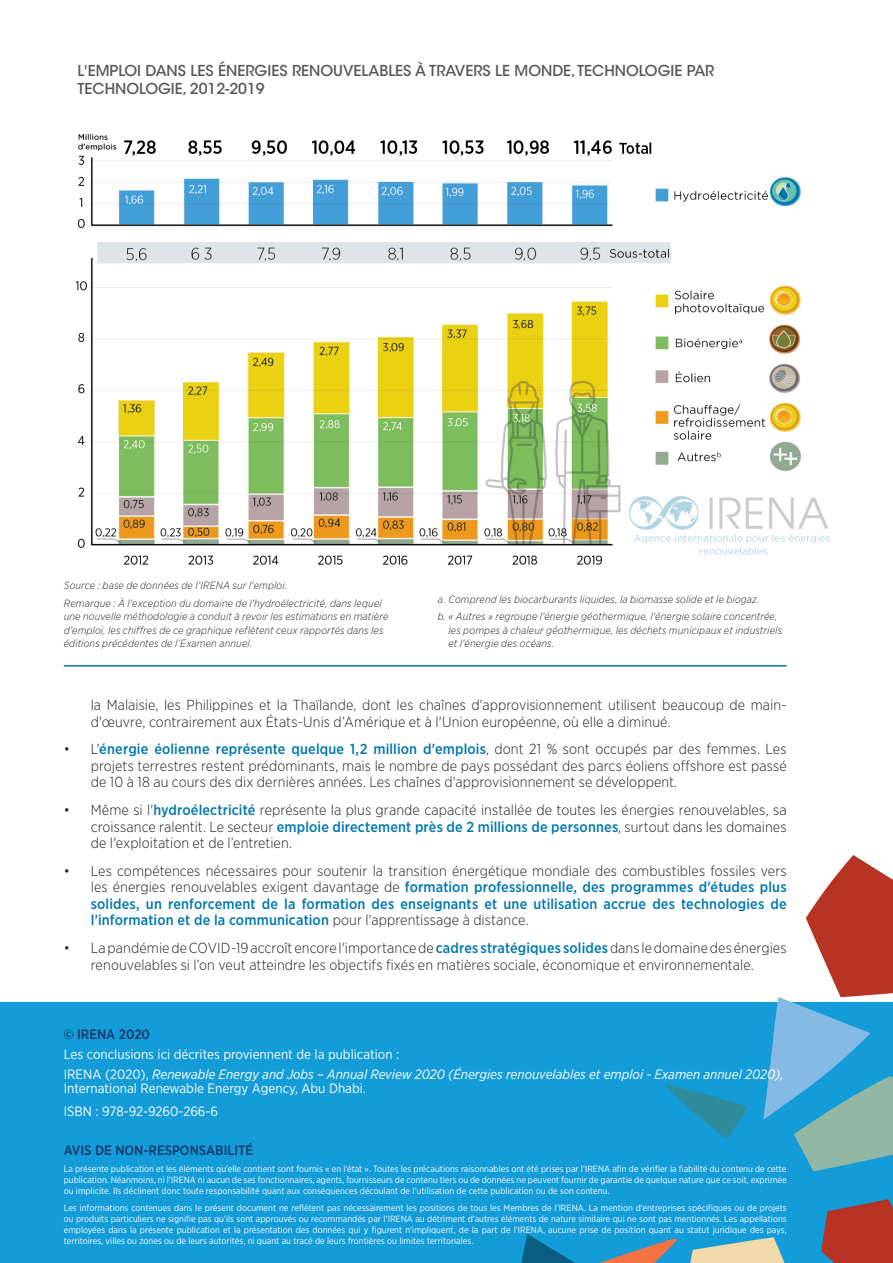
<style>
.page{position:relative;width:893px;height:1263px;background:#fff}
.page>*{position:absolute;margin:0;border:0;box-sizing:border-box;transform-origin:0 0}
.t1{font:500 15px/18px "ITC Avant Garde Std";color:#57585a}
.t2{font:300 14.55px/16.5px "Gotham Narrow";letter-spacing:.005em;color:#231f20;text-align:justify}
.t3{font:500 14.55px/16.5px "Gotham Narrow";letter-spacing:.01em;color:#0078ae;text-align:justify}
.t4{font:italic 13.5px/13.8px "Gotham Narrow";color:#fff}
.t5{font:13.5px "Gotham Narrow";color:#fff}
.t6{font:500 13.5px "Gotham Narrow";color:#183469}
.Footnote{font:italic 300 10.5px/13.5px "Gotham Narrow";letter-spacing:.015em;color:#231f20}
.t7{font:9px/10.8px "Gotham Narrow";color:#fff;text-align:justify}
.s1{font-weight:500;color:#0078ae}
.s2{font-weight:300;color:#231f20}
.s3{font-style:normal}
</style>
<div class="page">
<div style="left:0;top:1002px;width:893px;height:261px;background:#139cd7"></div>
<img style="left:75px;top:133px;width:755px;height:432px">
<hr style="left:64px;top:665px;width:723px;height:1px;background:#0078ae">
<svg style="left:665px;top:1084px;width:83px;height:55px"></svg>
<svg style="left:763px;top:855px;width:130px;height:316px"></svg>
<svg style="left:521px;top:1199px;width:372px;height:64px"></svg>
<p class="t1" style="left:77px;top:62px;width:638px">L'EMPLOI DANS LES ÉNERGIES RENOUVELABLES À TRAVERS LE MONDE, TECHNOLOGIE PAR<br>TECHNOLOGIE, 2012-2019</p>
<p class="Footnote" style="left:64px;top:578px;width:225px">Source : base de données de l'IRENA sur l'emploi.</p>
<p class="Footnote" style="left:64px;top:596px;width:326px">Remarque : À l'exception du domaine de l'hydroélectricité, dans lequel une nouvelle méthodologie a conduit à revoir les estimations en matière d'emploi, les chiffres de ce graphique reflètent ceux rapportés dans les éditions précédentes de l’Examen annuel.</p>
<p class="Footnote" style="left:438px;top:592px;width:323px">a. Comprend les biocarburants liquides, la biomasse solide et le biogaz.</p>
<p class="Footnote" style="left:448px;top:610px;width:335px;text-indent:-10px">b. « Autres » regroupe l'énergie géothermique, l'énergie solaire concentrée, les pompes à chaleur géothermique, les déchets municipaux et industriels et l'énergie des océans.</p>
<p class="t2" style="left:91px;top:696px;width:697px">la Malaisie, les Philippines et la Thaïlande, dont les chaînes d'approvisionnement utilisent beaucoup de main&shy;d'œuvre, contrairement aux États-Unis d’Amérique et à l'Union européenne, où elle a diminué.</p>
<p class="t2" style="left:91px;top:741px;width:697px;text-indent:-27px">• L'<span class="s1">énergie éolienne représente quelque 1,2 million d'emplois</span>, dont 21 % sont occupés par des femmes. Les projets terrestres restent prédominants, mais le nombre de pays possédant des parcs éoliens offshore est passé de 10 à 18 au cours des dix dernières années. Les chaînes d'approvisionnement se développent.</p>
<p class="t2" style="left:91px;top:801px;width:697px;text-indent:-27px">• Même si l'<span class="s1">hydroélectricité</span> représente la plus grande capacité installée de toutes les énergies renouvelables, sa croissance ralentit. Le secteur <span class="s1">emploie directement près de 2 millions de personnes</span>, surtout dans les domaines de l'exploitation et de l’entretien.</p>
<p class="t3" style="left:91px;top:862px;width:697px;text-indent:-27px"><span class="s2">• Les compétences nécessaires pour soutenir la transition énergétique mondiale des combustibles fossiles vers les énergies renouvelables exigent davantage de</span> formation professionnelle, des programmes d'études plus solides, un renforcement de la formation des enseignants et une utilisation accrue des technologies de l'information et de la communication <span class="s2">pour l'apprentissage à distance.</span></p>
<p class="t2" style="left:64px;top:939px;width:724px;text-align:center">• La pandémie de COVID-19 accroît encore l'importance de <span class="s1">cadres stratégiques solides</span> dans le domaine des énergies renouvelables si l’on veut atteindre les objectifs fixés en matières sociale, économique et environnementale.</p>
<p class="t6" style="left:64px;top:1025px;width:88px">© IRENA 2020</p>
<p class="t5" style="left:64px;top:1046px;width:337px">Les conclusions ici décrites proviennent de la publication :</p>
<p class="t4" style="left:64px;top:1067px;width:721px"><span class="s3">IRENA (2020),</span> Renewable Energy and Jobs – Annual Review 2020 (Énergies renouvelables et emploi - Examen annuel 2020),<br><span class="s3">International Renewable Energy Agency, Abu Dhabi.</span></p>
<p class="t5" style="left:64px;top:1103px;width:156px">ISBN : 978-92-9260-266-6</p>
<p class="t6" style="left:64px;top:1142px;width:191px">AVIS DE NON-RESPONSABILITÉ</p>
<p class="t7" style="left:64px;top:1163px;width:724px">La présente publication et les éléments qu’elle contient sont fournis « en l’état ». Toutes les précautions raisonnables ont été prises par l’IRENA afin de vérifier la fiabilité du contenu de cette publication. Néanmoins, ni l’IRENA ni aucun de ses fonctionnaires, agents, fournisseurs de contenu tiers ou de données ne peuvent fournir de garantie de quelque nature que ce soit, exprimée ou implicite. Ils déclinent donc toute responsabilité quant aux conséquences découlant de l’utilisation de cette publication ou de son contenu.</p>
<p class="t7" style="left:64px;top:1202px;width:724px">Les informations contenues dans le présent document ne reflètent pas nécessairement les positions de tous les Membres de l’IRENA. La mention d’entreprises spécifiques ou de projets ou produits particuliers ne signifie pas qu’ils sont approuvés ou recommandés par l’IRENA au détriment d’autres éléments de nature similaire qui ne sont pas mentionnés. Les appellations employées dans la présente publication et la présentation des données qui y figurent n’impliquent, de la part de l’IRENA, aucune prise de position quant au statut juridique des pays, territoires, villes ou zones ou de leurs autorités, ni quant au tracé de leurs frontières ou limites territoriales.</p>
</div>
